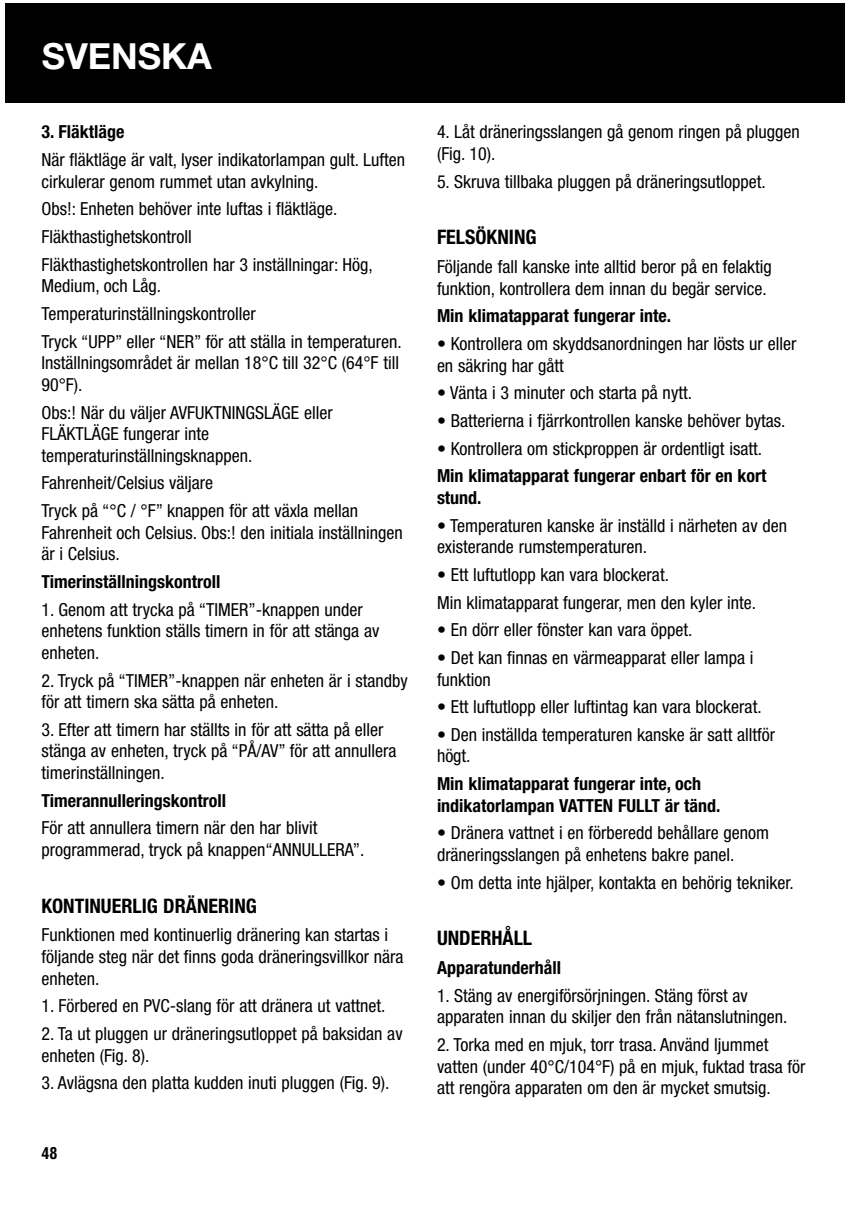
<style>
.page{position:relative;width:850px;height:1205px;background:#fff}
.page>*{position:absolute;margin:0;border:0;box-sizing:border-box;transform-origin:0 0}
.t1{font:700 36px "Helvetica Neue";color:#fff}
.t2{font:700 condensed 20px "Helvetica Neue";color:#000}
.t3{font:condensed 18px/21.6px "Helvetica Neue";color:#000}
.t4{font:700 condensed 18px/21.6px "Helvetica Neue";color:#000}
.t5{font:700 condensed 16px "Helvetica";color:#000}
</style>
<div class="page">
<div style="left:5px;top:3px;width:840px;height:100px;background:#000"></div>
<h1 class="t1" style="left:42px;top:43px;width:172px">SVENSKA</h1>
<p class="t4" style="left:41px;top:123px;width:84px">3. Fläktläge</p>
<p class="t3" style="left:41px;top:150px;width:365px">När fläktläge är valt, lyser indikatorlampan gult. Luften cirkulerar genom rummet utan avkylning.</p>
<p class="t3" style="left:41px;top:197px;width:333px;line-height:27.6px">Obs!: Enheten behöver inte luftas i fläktläge.<br>Fläkthastighetskontroll<br>Fläkthastighetskontrollen har 3 inställningar: Hög,</p>
<p class="t3" style="left:41px;top:273px;width:362px;line-height:27.6px">Medium, och Låg.<br>Temperaturinställningskontroller<br>Tryck “UPP” eller “NER” för att ställa in temperaturen.</p>
<p class="t3" style="left:41px;top:353px;width:359px">Inställningsområdet är mellan 18°C till 32°C (64°F till<br>90°F).</p>
<p class="t3" style="left:41px;top:403px;width:293px">Obs:! När du väljer AVFUKTNINGSLÄGE eller<br>FLÄKTLÄGE fungerar inte temperaturinställningsknappen.</p>
<p class="t3" style="left:41px;top:470px;width:318px;line-height:27.6px">Fahrenheit/Celsius väljare<br>Tryck på “°C / °F” knappen för att växla mellan</p>
<p class="t3" style="left:41px;top:523px;width:363px">Fahrenheit och Celsius. Obs:! den initiala inställningen är i Celsius.</p>
<p class="t4" style="left:41px;top:572px;width:181px">Timerinställningskontroll</p>
<p class="t3" style="left:41px;top:600px;width:340px">1. Genom att trycka på “TIMER”-knappen under enhetens funktion ställs timern in för att stänga av enheten.</p>
<p class="t3" style="left:41px;top:670px;width:368px">2. Tryck på “TIMER”-knappen när enheten är i standby för att timern ska sätta på enheten.</p>
<p class="t3" style="left:41px;top:720px;width:357px">3. Efter att timern har ställts in för att sätta på eller stänga av enheten, tryck på “PÅ/AV” för att annullera timerinställningen.</p>
<p class="t4" style="left:41px;top:791px;width:186px">Timerannulleringskontroll</p>
<p class="t3" style="left:41px;top:818px;width:324px">För att annullera timern när den har blivit programmerad, tryck på knappen“ANNULLERA”.</p>
<p class="t2" style="left:41px;top:898px;width:217px">KONTINUERLIG DRÄNERING</p>
<p class="t3" style="left:41px;top:925px;width:364px">Funktionen med kontinuerlig dränering kan startas i följande steg när det finns goda dräneringsvillkor nära enheten.</p>
<p class="t3" style="left:41px;top:996px;width:346px">1. Förbered en PVC-slang för att dränera ut vattnet.</p>
<p class="t3" style="left:41px;top:1024px;width:363px">2. Ta ut pluggen ur dräneringsutloppet på baksidan av enheten (Fig. 8).</p>
<p class="t3" style="left:41px;top:1073px;width:349px">3. Avlägsna den platta kudden inuti pluggen (Fig. 9).</p>
<p class="t5" style="left:41px;top:1147px;width:17px">48</p>
<p class="t3" style="left:437px;top:123px;width:364px">4. Låt dräneringsslangen gå genom ringen på pluggen (Fig. 10).</p>
<p class="t3" style="left:437px;top:172px;width:330px">5. Skruva tillbaka pluggen på dräneringsutloppet.</p>
<p class="t2" style="left:437px;top:230px;width:101px">FELSÖKNING</p>
<p class="t3" style="left:437px;top:257px;width:336px">Följande fall kanske inte alltid beror på en felaktig funktion, kontrollera dem innan du begär service.</p>
<p class="t4" style="left:437px;top:307px;width:236px">Min klimatapparat fungerar inte.</p>
<p class="t3" style="left:437px;top:334px;width:361px">• Kontrollera om skyddsanordningen har lösts ur eller en säkring har gått</p>
<p class="t3" style="left:437px;top:383px;width:256px">• Vänta i 3 minuter och starta på nytt.</p>
<p class="t3" style="left:437px;top:411px;width:350px">• Batterierna i fjärrkontrollen kanske behöver bytas.</p>
<p class="t3" style="left:437px;top:439px;width:327px">• Kontrollera om stickproppen är ordentligt isatt.</p>
<p class="t4" style="left:437px;top:466px;width:331px">Min klimatapparat fungerar enbart för en kort stund.</p>
<p class="t3" style="left:437px;top:516px;width:352px">• Temperaturen kanske är inställd i närheten av den existerande rumstemperaturen.</p>
<p class="t3" style="left:437px;top:562px;width:321px;line-height:27.6px">• Ett luftutlopp kan vara blockerat.<br>Min klimatapparat fungerar, men den kyler inte.</p>
<p class="t3" style="left:437px;top:620px;width:257px">• En dörr eller fönster kan vara öppet.</p>
<p class="t3" style="left:437px;top:648px;width:318px">• Det kan finnas en värmeapparat eller lampa i funktion</p>
<p class="t3" style="left:437px;top:697px;width:326px">• Ett luftutlopp eller luftintag kan vara blockerat.</p>
<p class="t3" style="left:437px;top:725px;width:340px">• Den inställda temperaturen kanske är satt alltför högt.</p>
<p class="t4" style="left:437px;top:774px;width:285px">Min klimatapparat fungerar inte, och indikatorlampan VATTEN FULLT är tänd.</p>
<p class="t3" style="left:437px;top:823px;width:334px">• Dränera vattnet i en förberedd behållare genom dräneringsslangen på enhetens bakre panel.</p>
<p class="t3" style="left:437px;top:872px;width:358px">• Om detta inte hjälper, kontakta en behörig tekniker.</p>
<p class="t2" style="left:437px;top:931px;width:97px">UNDERHÅLL</p>
<p class="t4" style="left:437px;top:958px;width:126px">Apparatunderhåll</p>
<p class="t3" style="left:437px;top:985px;width:352px">1. Stäng av energiförsörjningen. Stäng först av apparaten innan du skiljer den från nätanslutningen.</p>
<p class="t3" style="left:437px;top:1035px;width:370px">2. Torka med en mjuk, torr trasa. Använd ljummet vatten (under 40°C/104°F) på en mjuk, fuktad trasa för att rengöra apparaten om den är mycket smutsig.</p>
</div>
